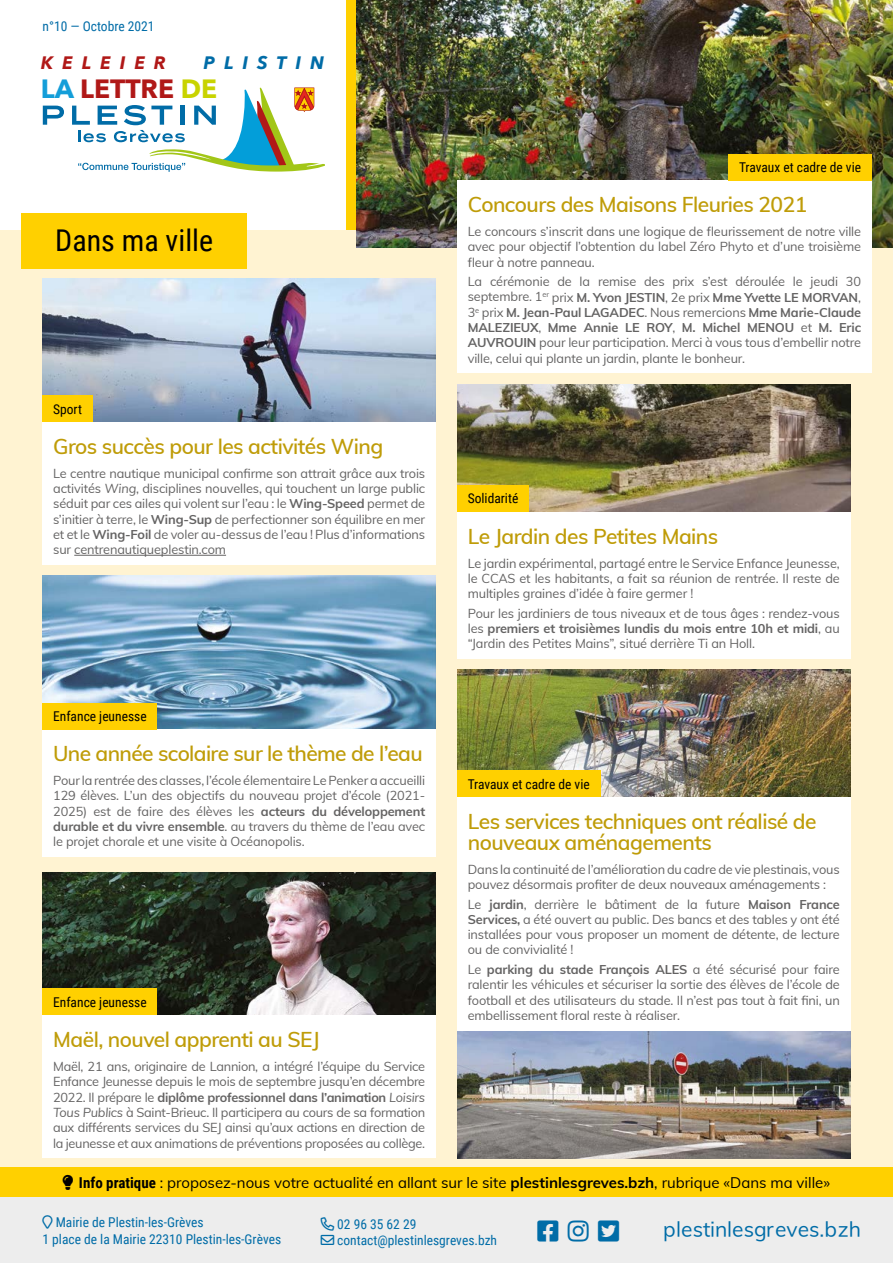
<style>
.page{position:relative;width:893px;height:1263px;background:#fff3d2}
.page>*{position:absolute;margin:0;border:0;box-sizing:border-box;transform-origin:0 0}
.t1{font:30px "Roboto Condensed";color:#000}
.t2{font:700 26.4px "Avenir Next";color:#b01817}
.t3{font:24px "Font Awesome 5 Brands";color:#006ca7}
.t4{font:600 21px/21px "Muli";letter-spacing:-.025em;color:#bf9c08}
.t5{font:21px "Font Awesome 5 Pro";color:#006ca7}
.t6{font:italic 700 18px "Avenir Next";letter-spacing:.5em;color:#b01817}
.t7{font:italic 700 18px "Avenir Next";letter-spacing:.5em;color:#006ca7}
.t8{font:15px "Muli";color:#000}
.t9{font:13.5px/16.2px "Roboto Condensed";color:#006ca7}
.t10{font:13.5px "Roboto Condensed";color:#000}
.t11{font:12.75px/15.3px "Muli";letter-spacing:-.01em;color:#646363;text-align:justify}
.s1{color:#149ed9}
.s2{color:#c8d300}
.s3{font-style:italic}
.s4{font-weight:700}
.s5{font-family:"Roboto Condensed";font-weight:700}
</style>
<div class="page">
<div style="left:0;top:0;width:345px;height:230px;background:#fff"></div>
<div style="left:0;top:1196px;width:893px;height:67px;background:#ededed"></div>
<div style="left:21px;top:213px;width:226px;height:55px;background:#ffd000"></div>
<div style="left:0;top:1167px;width:893px;height:30px;background:#ffd000"></div>
<svg style="left:43px;top:106px;width:21px;height:19px"></svg>
<svg style="left:72px;top:87px;width:252px;height:85px"></svg>
<img style="left:43px;top:575px;width:393px;height:154px">
<img style="left:43px;top:872px;width:393px;height:143px">
<img style="left:43px;top:279px;width:393px;height:143px">
<img style="left:356px;top:0;width:537px;height:248px">
<div style="left:43px;top:729px;width:393px;height:128px;background:#fff"></div>
<div style="left:43px;top:422px;width:393px;height:143px;background:#fff"></div>
<hr style="left:74px;top:555px;width:152px;height:1px;background:#646363">
<div style="left:457px;top:180px;width:415px;height:193px;background:#fff"></div>
<div style="left:43px;top:396px;width:50px;height:26px;background:#ffd000"></div>
<div style="left:728px;top:154px;width:144px;height:26px;background:#ffd000"></div>
<div style="left:43px;top:703px;width:114px;height:26px;background:#ffd000"></div>
<div style="left:43px;top:988px;width:114px;height:27px;background:#ffd000"></div>
<img style="left:457px;top:670px;width:393px;height:127px">
<img style="left:457px;top:1030px;width:393px;height:128px">
<img style="left:457px;top:384px;width:393px;height:128px">
<div style="left:457px;top:797px;width:393px;height:233px;background:#fff"></div>
<div style="left:457px;top:512px;width:393px;height:147px;background:#fff"></div>
<div style="left:457px;top:770px;width:143px;height:27px;background:#ffd000"></div>
<div style="left:457px;top:485px;width:72px;height:27px;background:#ffd000"></div>
<div style="left:43px;top:1015px;width:393px;height:143px;background:#fff"></div>
<p class="t9" style="left:43px;top:17px;width:114px">n°10 — Octobre 2021</p>
<h3 class="t6" style="left:41px;top:47px;width:126px">KELEIER</h3>
<h3 class="t7" style="left:204px;top:47px;width:122px">PLISTIN</h3>
<h2 class="t2" style="left:41px;top:66px;width:178px"><span class="s1">LA</span> LETTRE <span class="s2">DE</span></h2>
<h1 class="t1" style="left:55px;top:220px;width:159px">Dans ma ville</h1>
<p class="t10" style="left:53px;top:399px;width:30px">Sport</p>
<h3 class="t4" style="left:53px;top:435px;width:332px">Gros succès pour les activités Wing</h3>
<p class="t11" style="left:53px;top:465px;width:374px">Le centre nautique municipal confirme son attrait grâce aux trois activités <span class="s3">Wing</span>, disciplines nouvelles, qui touchent un large public séduit par ces ailes qui volent sur l’eau : le <span class="s4">Wing-Speed</span> permet de s’initier à terre, le <span class="s4">Wing-Sup</span> de perfectionner son équilibre en mer et et le <span class="s4">Wing-Foil</span> de voler au-dessus de l’eau ! Plus d’informations sur centrenautiqueplestin.com</p>
<p class="t10" style="left:53px;top:707px;width:95px">Enfance jeunesse</p>
<h3 class="t4" style="left:53px;top:742px;width:371px">Une année scolaire sur le thème de l’eau</h3>
<p class="t11" style="left:53px;top:772px;width:374px">Pour la rentrée des classes, l’école élementaire Le Penker a accueilli 129 élèves. L’un des objectifs du nouveau projet d’école (2021- 2025) est de faire des élèves les <span class="s4">acteurs du développement durable et du vivre ensemble</span>. au travers du thème de l’eau avec le projet chorale et une visite à Océanopolis.</p>
<p class="t10" style="left:53px;top:992px;width:95px">Enfance jeunesse</p>
<h3 class="t4" style="left:53px;top:1028px;width:268px">Maël, nouvel apprenti au SEJ</h3>
<p class="t11" style="left:53px;top:1058px;width:374px">Maël, 21 ans, originaire de Lannion, a intégré l’équipe du Service Enfance Jeunesse depuis le mois de septembre jusqu’en décembre 2022. Il prépare le <span class="s4">diplôme professionnel dans l’animation</span> <span class="s3">Loisirs Tous Publics</span> à Saint-Brieuc. Il participera au cours de sa formation aux différents services du SEJ ainsi qu’aux actions en direction de la jeunesse et aux animations de préventions proposées au collège.</p>
<p class="t10" style="left:739px;top:158px;width:124px">Travaux et cadre de vie</p>
<h3 class="t4" style="left:468px;top:193px;width:341px">Concours des Maisons Fleuries 2021</h3>
<p class="t11" style="left:468px;top:223px;width:395px">Le concours s’inscrit dans une logique de fleurissement de notre ville avec pour objectif l’obtention du label Zéro Phyto et d’une troisième fleur à notre panneau.</p>
<p class="t11" style="left:468px;top:273px;width:395px">La cérémonie de la remise des prix s’est déroulée le jeudi 30 septembre. 1<sup>er</sup> prix <span class="s4">M. Yvon JESTIN</span>, 2e prix <span class="s4">Mme Yvette LE MORVAN</span>, 3<sup>e</sup> prix <span class="s4">M. Jean-Paul LAGADEC</span>. Nous remercions <span class="s4">Mme Marie-Claude MALEZIEUX</span>, <span class="s4">Mme Annie LE ROY</span>, <span class="s4">M. Michel MENOU</span> et <span class="s4">M. Eric AUVROUIN</span> pour leur participation. Merci à vous tous d’embellir notre ville, celui qui plante un jardin, plante le bonheur.</p>
<p class="t10" style="left:468px;top:489px;width:52px">Solidarité</p>
<h3 class="t4" style="left:468px;top:525px;width:252px">Le Jardin des Petites Mains</h3>
<p class="t11" style="left:468px;top:555px;width:374px">Le jardin expérimental, partagé entre le Service Enfance Jeunesse, le CCAS et les habitants, a fait sa réunion de rentrée. Il reste de multiples graines d’idée à faire germer !</p>
<p class="t11" style="left:468px;top:605px;width:374px">Pour les jardiniers de tous niveaux et de tous âges : rendez-vous les <span class="s4">premiers et troisièmes lundis du mois entre 10h et midi</span>, au “Jardin des Petites Mains”, situé derrière Ti an Holl.</p>
<p class="t10" style="left:468px;top:774px;width:124px">Travaux et cadre de vie</p>
<h3 class="t4" style="left:468px;top:810px;width:350px">Les services techniques ont réalisé de nouveaux aménagements</h3>
<p class="t11" style="left:468px;top:861px;width:374px">Dans la continuité de l’amélioration du cadre de vie plestinais, vous pouvez désormais profiter de deux nouveaux aménagements :</p>
<p class="t11" style="left:468px;top:896px;width:374px">Le <span class="s4">jardin</span>, derrière le bâtiment de la future <span class="s4">Maison France Services,</span> a été ouvert au public. Des bancs et des tables y ont été installées pour vous proposer un moment de détente, de lecture ou de convivialité !</p>
<p class="t11" style="left:468px;top:961px;width:374px">Le <span class="s4">parking du stade François ALES</span> a été sécurisé pour faire ralentir les véhicules et sécuriser la sortie des élèves de l’école de football et des utilisateurs du stade. Il n’est pas tout à fait fini, un embellissement floral reste à réaliser.</p>
<p class="t8" style="left:63px;top:1172px;width:769px">●▼◆● <span class="s5">Info pratique</span> : proposez-nous votre actualité en allant sur le site <span class="s4">plestinlesgreves.bzh</span>, rubrique «Dans ma ville»</p>
<p class="t9" style="left:321px;top:1215px;width:97px">□■●▼ 02 96 35 62 29</p>
<p class="t9" style="left:321px;top:1231px;width:178px">■❖●□ contact@plestinlesgreves.bzh</p>
<p class="t9" style="left:43px;top:1214px;width:240px;text-indent:13px">Mairie de Plestin-les-Grèves<br>1 place de la Mairie 22310 Plestin-les-Grèves</p>
<h3 class="t5" style="left:676px;top:1220px;width:79px">● ▲▼■● ▲</h3>
<h3 class="t3" style="left:537px;top:1219px;width:83px">□□▲❑◆ ■▲▼ ▼▼▼▲❑◆</h3>
</div>
